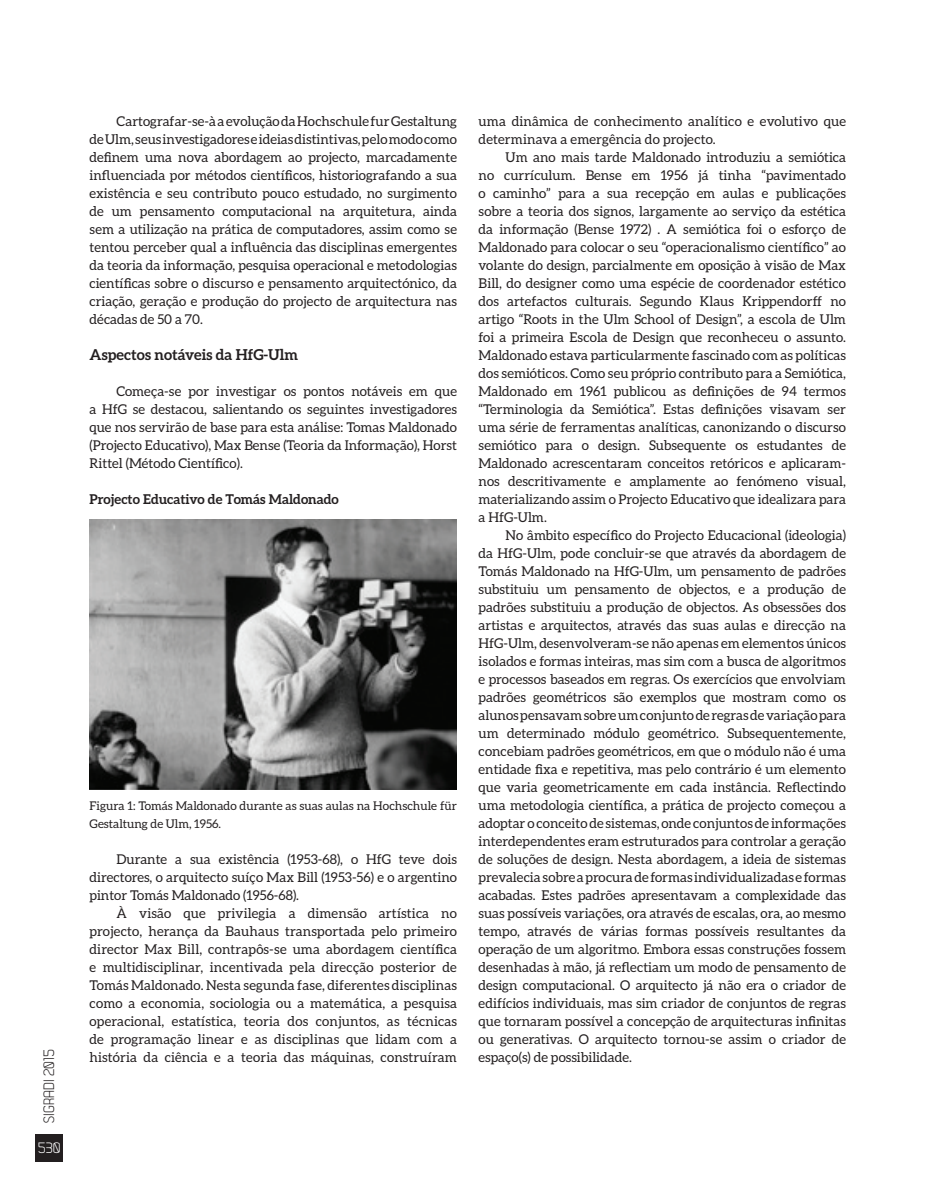
<style>
.page{position:relative;width:936px;height:1191px;background:#fff}
.page>*{position:absolute;margin:0;border:0;box-sizing:border-box;transform-origin:0 0}
.t1{font:700 15px "Aleo";color:#231f20}
.t2{font:15px "Dekar";color:#231f20}
.t3{font:15px "Dekar";color:#fff}
.t4{font:13.5px/18px "Aleo";color:#231f20;text-align:justify}
.t5{font:700 13.5px "Aleo";color:#231f20}
.t6{font:12px/18px "Aleo";color:#231f20}
</style>
<div class="page">
<div style="left:36px;top:1134px;width:27px;height:27px;background:#231f20"></div>
<img style="left:90px;top:519px;width:367px;height:270px">
<p class="t2" style="left:41px;top:1122px;width:75px;rotate:-90deg">SIGRADI 2015</p>
<p class="t3" style="left:38px;top:1140px;width:24px">530</p>
<p class="t4" style="left:90px;top:112px;width:369px;text-indent:27px">Cartografar-se-à a evolução da Hochschule fur Gestaltung de Ulm, seus investigadores e ideias distintivas, pelo modo como definem uma nova abordagem ao projecto, marcadamente influenciada por métodos científicos, historiografando a sua existência e seu contributo pouco estudado, no surgimento de um pensamento computacional na arquitetura, ainda sem a utilização na prática de computadores, assim como se tentou perceber qual a influência das disciplinas emergentes da teoria da informação, pesquisa operacional e metodologias científicas sobre o discurso e pensamento arquitectónico, da criação, geração e produção do projecto de arquitectura nas décadas de 50 a 70.</p>
<p class="t1" style="left:90px;top:346px;width:210px">Aspectos notáveis da HfG-Ulm</p>
<p class="t4" style="left:90px;top:382px;width:369px;text-indent:27px">Começa-se por investigar os pontos notáveis em que a HfG se destacou, salientando os seguintes investigadores que nos servirão de base para esta análise: Tomas Maldonado (Projecto Educativo), Max Bense (Teoria da Informação), Horst Rittel (Método Científico).</p>
<p class="t5" style="left:90px;top:491px;width:251px">Projecto Educativo de Tomás Maldonado</p>
<p class="t6" style="left:90px;top:797px;width:369px">Figura 1: Tomás Maldonado durante as suas aulas na Hochschule für<br>Gestaltung de Ulm, 1956.</p>
<p class="t4" style="left:90px;top:850px;width:369px;text-indent:27px">Durante a sua existência (1953-68), o HfG teve dois directores, o arquitecto suíço Max Bill (1953-56) e o argentino pintor Tomás Maldonado (1956-68).</p>
<p class="t4" style="left:90px;top:904px;width:369px;text-indent:27px">À visão que privilegia a dimensão artística no projecto, herança da Bauhaus transportada pelo primeiro director Max Bill, contrapôs-se uma abordagem científica e multidisciplinar, incentivada pela direcção posterior de Tomás Maldonado. Nesta segunda fase, diferentes disciplinas como a economia, sociologia ou a matemática, a pesquisa operacional, estatística, teoria dos conjuntos, as técnicas de programação linear e as disciplinas que lidam com a história da ciência e a teoria das máquinas, construíram</p>
<p class="t4" style="left:478px;top:112px;width:369px">uma dinâmica de conhecimento analítico e evolutivo que determinava a emergência do projecto.</p>
<p class="t4" style="left:478px;top:148px;width:369px;text-indent:27px">Um ano mais tarde Maldonado introduziu a semiótica no currículum. Bense em 1956 já tinha “pavimentado o caminho” para a sua recepção em aulas e publicações sobre a teoria dos signos, largamente ao serviço da estética da informação (Bense 1972) . A semiótica foi o esforço de Maldonado para colocar o seu “operacionalismo científico” ao volante do design, parcialmente em oposição à visão de Max Bill, do designer como uma espécie de coordenador estético dos artefactos culturais. Segundo Klaus Krippendorff no artigo “Roots in the Ulm School of Design”, a escola de Ulm foi a primeira Escola de Design que reconheceu o assunto.<br>Maldonado estava particularmente fascinado com as políticas dos semióticos. Como seu próprio contributo para a Semiótica, Maldonado em 1961 publicou as definições de 94 termos “Terminologia da Semiótica”. Estas definições visavam ser uma série de ferramentas analíticas, canonizando o discurso semiótico para o design. Subsequente os estudantes de Maldonado acrescentaram conceitos retóricos e aplicaram&shy;nos descritivamente e amplamente ao fenómeno visual, materializando assim o Projecto Educativo que idealizara para a HfG-Ulm.</p>
<p class="t4" style="left:478px;top:526px;width:369px;text-indent:27px">No âmbito específico do Projecto Educacional (ideologia) da HfG-Ulm, pode concluir-se que através da abordagem de Tomás Maldonado na HfG-Ulm, um pensamento de padrões substituiu um pensamento de objectos, e a produção de padrões substituiu a produção de objectos. As obsessões dos artistas e arquitectos, através das suas aulas e direcção na HfG-Ulm, desenvolveram-se não apenas em elementos únicos isolados e formas inteiras, mas sim com a busca de algoritmos e processos baseados em regras. Os exercícios que envolviam padrões geométricos são exemplos que mostram como os alunos pensavam sobre um conjunto de regras de variação para um determinado módulo geométrico. Subsequentemente, concebiam padrões geométricos, em que o módulo não é uma entidade fixa e repetitiva, mas pelo contrário é um elemento que varia geometricamente em cada instância. Reflectindo uma metodologia científica, a prática de projecto começou a adoptar o conceito de sistemas, onde conjuntos de informações interdependentes eram estruturados para controlar a geração de soluções de design. Nesta abordagem, a ideia de sistemas prevalecia sobre a procura de formas individualizadas e formas acabadas. Estes padrões apresentavam a complexidade das suas possíveis variações, ora através de escalas, ora, ao mesmo tempo, através de várias formas possíveis resultantes da operação de um algoritmo. Embora essas construções fossem desenhadas à mão, já reflectiam um modo de pensamento de design computacional. O arquitecto já não era o criador de edifícios individuais, mas sim criador de conjuntos de regras que tornaram possível a concepção de arquitecturas infinitas ou generativas. O arquitecto tornou-se assim o criador de espaço(s) de possibilidade.</p>
</div>
